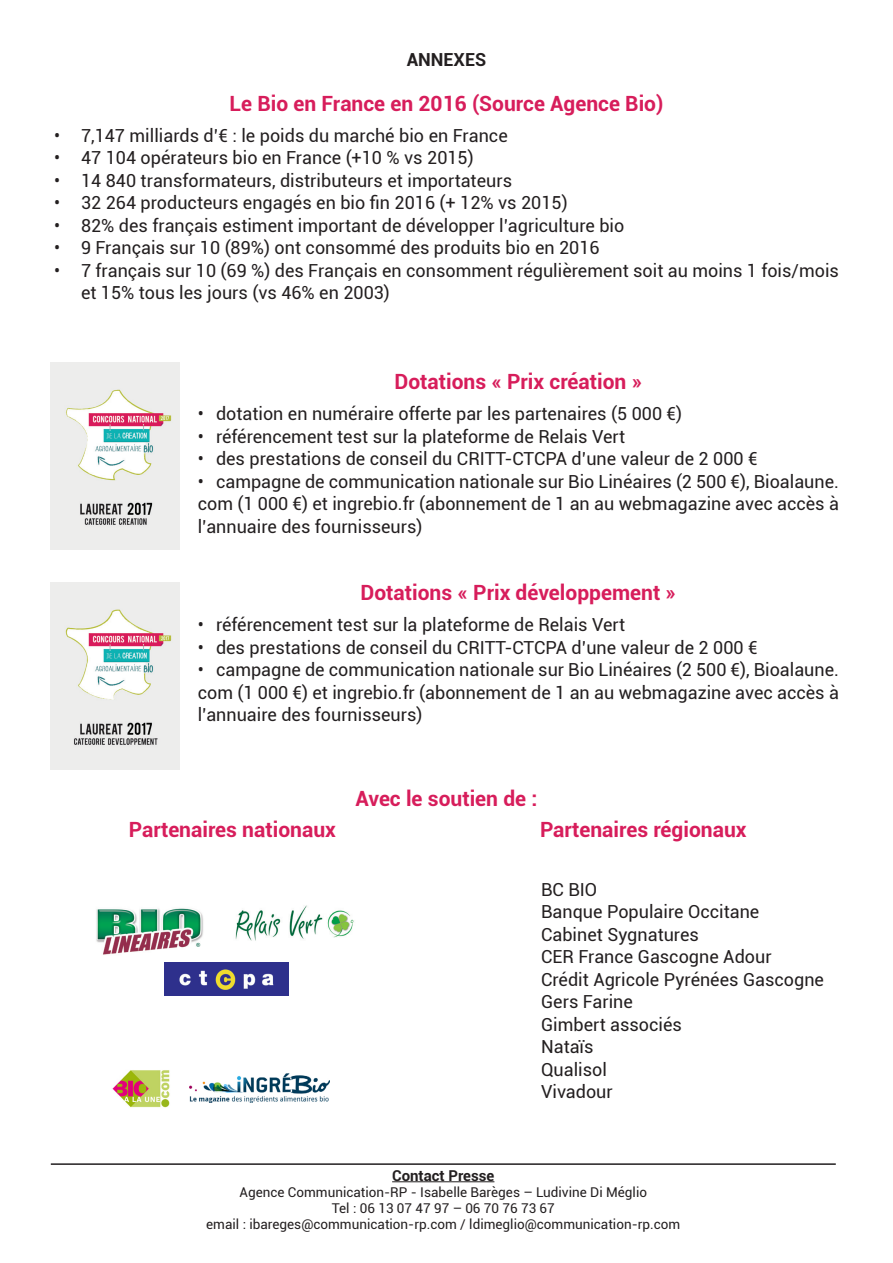
<style>
.page{position:relative;width:893px;height:1263px;background:#fff}
.page>*{position:absolute;margin:0;border:0;box-sizing:border-box;transform-origin:0 0}
.t1{font:700 21px "Roboto";color:#d71d5b}
.t2{font:18px/22.5px "Roboto";color:#231f20;text-align:justify}
.t3{font:700 18px "Roboto";color:#231f20}
.t4{font:700 15px "Roboto";color:#231f20}
.t5{font:13.5px/16.2px "Roboto";color:#231f20;text-align:center}
</style>
<div class="page">
<hr style="left:392px;top:1181px;width:102px;height:1px;background:#231f20">
<hr style="left:51px;top:1163px;width:785px;height:2px;background:#231f20">
<img style="left:96px;top:908px;width:113px;height:58px">
<img style="left:235px;top:905px;width:119px;height:36px">
<img style="left:165px;top:963px;width:123px;height:32px">
<img style="left:51px;top:362px;width:128px;height:187px">
<img style="left:51px;top:583px;width:128px;height:186px">
<img style="left:112px;top:1070px;width:58px;height:38px">
<img style="left:189px;top:1074px;width:141px;height:29px">
<p class="t3" style="left:407px;top:46px;width:81px">ANNEXES</p>
<p class="t1" style="left:229px;top:88px;width:435px">Le Bio en France en 2016 (Source Agence Bio)</p>
<p class="t2" style="left:54px;top:123px;width:455px">• 7,147 milliards d’€ : le poids du marché bio en France</p>
<p class="t2" style="left:54px;top:146px;width:421px">• 47 104 opérateurs bio en France (+10 % vs 2015)</p>
<p class="t2" style="left:54px;top:168px;width:460px">• 14 840 transformateurs, distributeurs et importateurs</p>
<p class="t2" style="left:54px;top:191px;width:515px">• 32 264 producteurs engagés en bio fin 2016 (+ 12% vs 2015)</p>
<p class="t2" style="left:54px;top:213px;width:572px">• 82% des français estiment important de développer l’agriculture bio</p>
<p class="t2" style="left:54px;top:236px;width:547px">• 9 Français sur 10 (89%) ont consommé des produits bio en 2016</p>
<p class="t2" style="left:81px;top:258px;width:759px;text-indent:-27px">• 7 français sur 10 (69 %) des Français en consomment régulièrement soit au moins 1 fois/mois et 15% tous les jours (vs 46% en 2003)</p>
<p class="t1" style="left:394px;top:367px;width:249px">Dotations « Prix création »</p>
<p class="t2" style="left:198px;top:402px;width:486px">• dotation en numéraire offerte par les partenaires (5 000 €)</p>
<p class="t2" style="left:198px;top:424px;width:429px">• référencement test sur la plateforme de Relais Vert</p>
<p class="t2" style="left:198px;top:447px;width:561px">• des prestations de conseil du CRITT-CTCPA d’une valeur de 2 000 €</p>
<p class="t2" style="left:198px;top:469px;width:643px">• campagne de communication nationale sur Bio Linéaires (2 500 €), Bioalaune. com (1 000 €) et ingrebio.fr (abonnement de 1 an au webmagazine avec accès à l’annuaire des fournisseurs)</p>
<p class="t1" style="left:361px;top:578px;width:317px">Dotations « Prix développement »</p>
<p class="t2" style="left:198px;top:613px;width:429px">• référencement test sur la plateforme de Relais Vert</p>
<p class="t2" style="left:198px;top:635px;width:561px">• des prestations de conseil du CRITT-CTCPA d’une valeur de 2 000 €</p>
<p class="t2" style="left:198px;top:658px;width:643px">• campagne de communication nationale sur Bio Linéaires (2 500 €), Bioalaune. com (1 000 €) et ingrebio.fr (abonnement de 1 an au webmagazine avec accès à l’annuaire des fournisseurs)</p>
<p class="t1" style="left:356px;top:783px;width:183px">Avec le soutien de :</p>
<p class="t1" style="left:129px;top:814px;width:208px">Partenaires nationaux</p>
<p class="t1" style="left:540px;top:814px;width:208px">Partenaires régionaux</p>
<p class="t2" style="left:541px;top:877px;width:58px">BC BIO</p>
<p class="t2" style="left:541px;top:900px;width:220px">Banque Populaire Occitane</p>
<p class="t2" style="left:541px;top:922px;width:159px">Cabinet Sygnatures</p>
<p class="t2" style="left:541px;top:945px;width:232px">CER France Gascogne Adour</p>
<p class="t2" style="left:541px;top:967px;width:284px">Crédit Agricole Pyrénées Gascogne</p>
<p class="t2" style="left:541px;top:990px;width:93px">Gers Farine</p>
<p class="t2" style="left:541px;top:1012px;width:142px">Gimbert associés</p>
<p class="t2" style="left:541px;top:1035px;width:54px">Nataïs</p>
<p class="t2" style="left:541px;top:1057px;width:67px">Qualisol</p>
<p class="t2" style="left:541px;top:1080px;width:73px">Vivadour</p>
<p class="t4" style="left:392px;top:1165px;width:104px">Contact Presse</p>
<p class="t5" style="left:206px;top:1183px;width:476px">Agence Communication-RP - Isabelle Barèges – Ludivine Di Méglio<br>Tel : 06 13 07 47 97 – 06 70 76 73 67<br>email : ibareges@communication-rp.com / ldimeglio@communication-rp.com</p>
</div>
